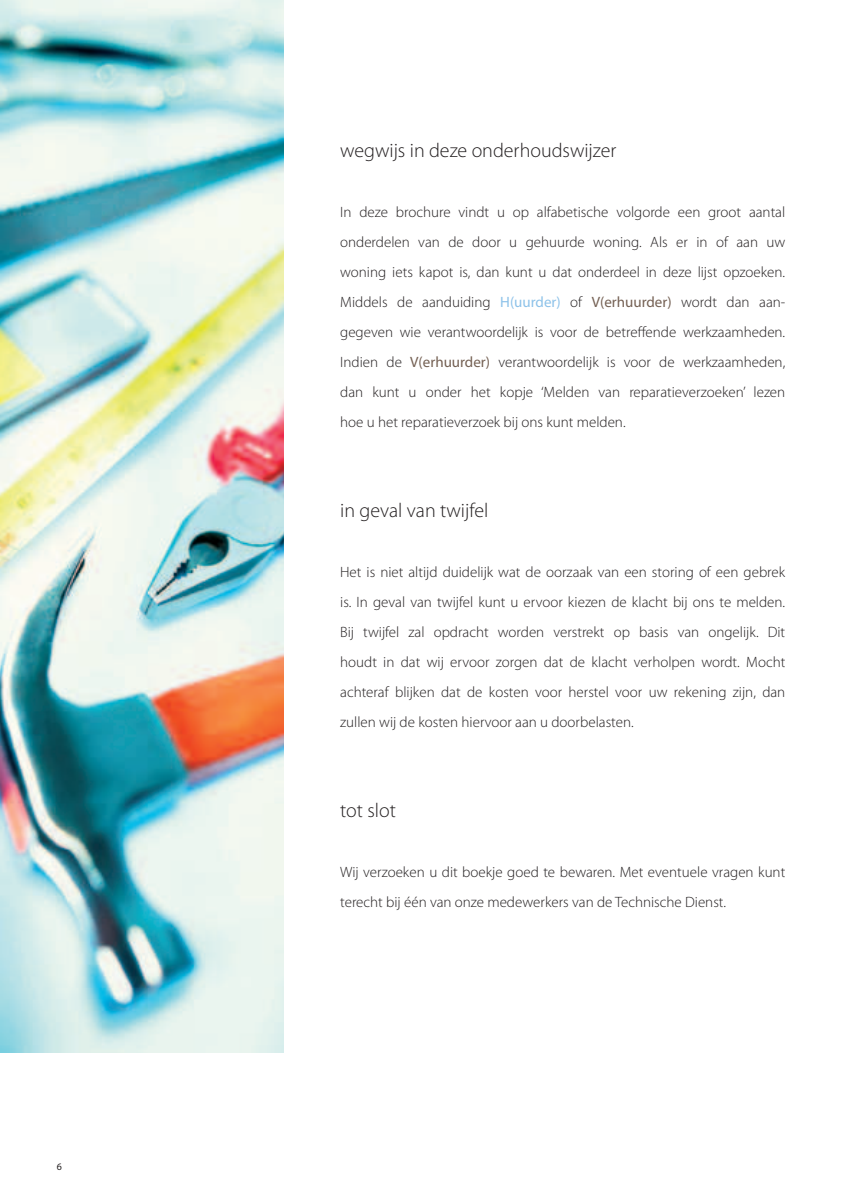
<style>
.page{position:relative;width:842px;height:1191px;background:#fff}
.page>*{position:absolute;margin:0;border:0;box-sizing:border-box;transform-origin:0 0}
.t1{font:300 20px "Myriad Pro";color:#231f20}
.t2{font:300 15px/30px "Myriad Pro";color:#231f20;text-align:justify}
.t3{font:10px "Myriad Pro";color:#231f20}
.s1{font-weight:400;color:#8dc2e9}
.s2{font-weight:400;color:#746053}
</style>
<div class="page">
<img style="left:0;top:0;width:283px;height:1052px">
<p class="t3" style="left:57px;top:1160px;width:7px">6</p>
<h1 class="t1" style="left:340px;top:139px;width:278px">wegwijs in deze onderhoudswijzer</h1>
<p class="t2" style="left:340px;top:197px;width:447px">In deze brochure vindt u op alfabetische volgorde een groot aantal onderdelen van de door u gehuurde woning. Als er in of aan uw woning iets kapot is, dan kunt u dat onderdeel in deze lijst opzoeken.<br>Middels de aanduiding <span class="s1">H(uurder)</span> of <span class="s2">V(erhuurder)</span> wordt dan aan&shy;gegeven wie verantwoordelijk is voor de betreffende werkzaamheden.<br>Indien de <span class="s2">V(erhuurder)</span> verantwoordelijk is voor de werkzaamheden, dan kunt u onder het kopje ‘Melden van reparatieverzoeken’ lezen hoe u het reparatieverzoek bij ons kunt melden.</p>
<h1 class="t1" style="left:340px;top:499px;width:150px">in geval van twijfel</h1>
<p class="t2" style="left:340px;top:557px;width:447px">Het is niet altijd duidelijk wat de oorzaak van een storing of een gebrek is. In geval van twijfel kunt u ervoor kiezen de klacht bij ons te melden.<br>Bij twijfel zal opdracht worden verstrekt op basis van ongelijk. Dit houdt in dat wij ervoor zorgen dat de klacht verholpen wordt. Mocht achteraf blijken dat de kosten voor herstel voor uw rekening zijn, dan zullen wij de kosten hiervoor aan u doorbelasten.</p>
<h1 class="t1" style="left:340px;top:799px;width:57px">tot slot</h1>
<p class="t2" style="left:340px;top:857px;width:447px">Wij verzoeken u dit boekje goed te bewaren. Met eventuele vragen kunt terecht bij één van onze medewerkers van de Technische Dienst.</p>
</div>
